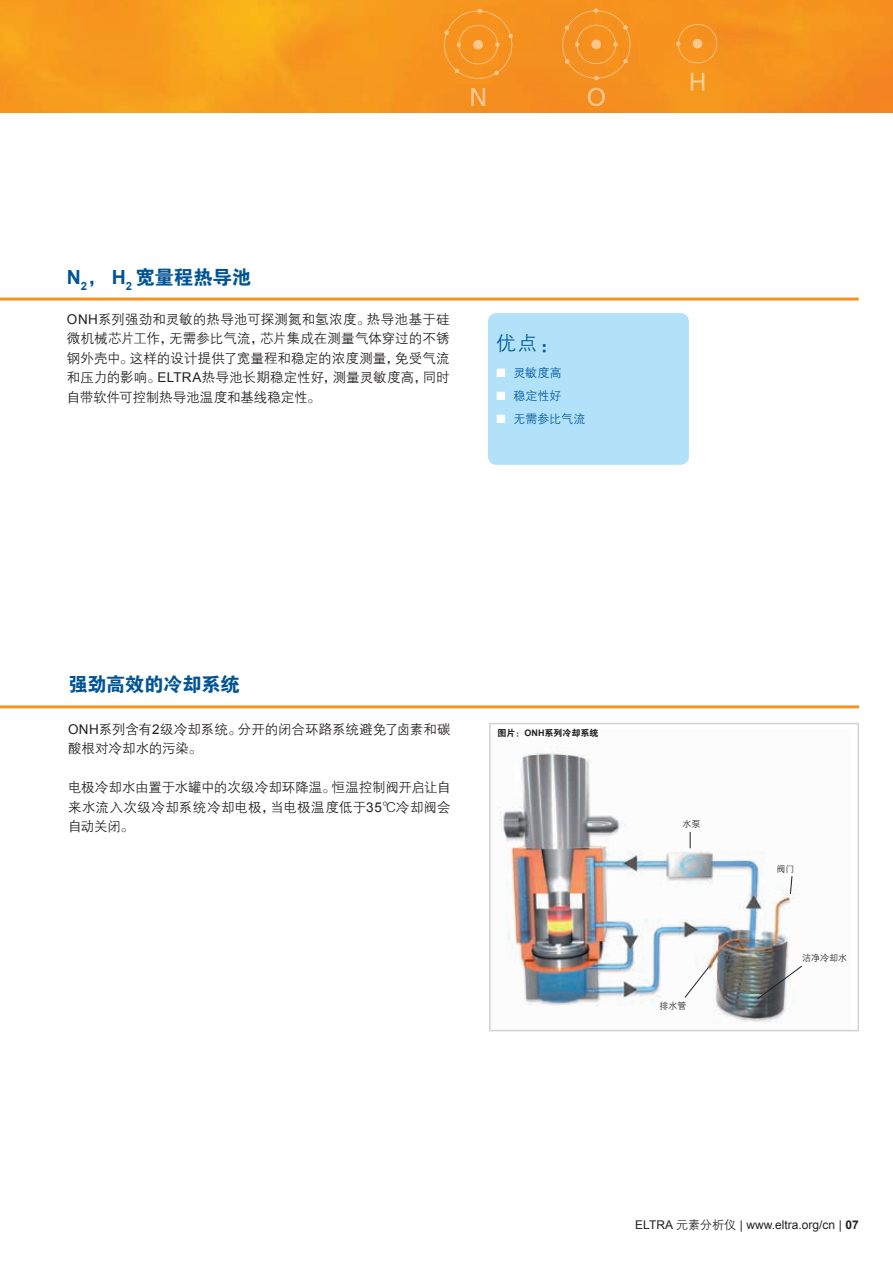
<style>
.page{position:relative;width:893px;height:1263px;background:#fff}
.page>*{position:absolute;margin:0;border:0;box-sizing:border-box;transform-origin:0 0}
.t1{font:19.5px "FZDHTJW GB1 0";letter-spacing:-.02em;color:#005495}
.t2{font:19.5px "FZZDXJW GB1 0";color:#005495}
.t3{font:13.5px/19.5px "FZZDXJW GB1 0";color:#231f20;text-align:justify}
.t4{font:12px "Arial";color:#231f20}
.t5{font:12px "FZZDXJW GB1 0";color:#005495}
.t6{font:9px "FZDHTJW GB1 0";color:#231f20}
.t7{font:9px "FZZDXJW GB1 0";color:#231f20}
.s1{font-family:"Arial";font-weight:700}
.s2{font-family:"Arial"}
.s3{color:#fff}
.s4{font-family:"FZZDXJW GB1 0"}
.s5{font-weight:700}
</style>
<div class="page">
<img style="left:0;top:0;width:893px;height:112px">
<hr style="left:0;top:298px;width:859px;height:3px;background:#f7931d">
<hr style="left:0;top:705px;width:859px;height:3px;background:#f7931d">
<svg style="left:471px;top:88px;width:14px;height:18px"></svg>
<svg style="left:443px;top:9px;width:73px;height:70px;background:#f59527"></svg>
<svg style="left:557px;top:9px;width:78px;height:71px;background:#f49326"></svg>
<div style="left:591px;top:40px;width:10px;height:9px;background:#f9c78e;border-radius:50%"></div>
<svg style="left:588px;top:88px;width:17px;height:18px"></svg>
<svg style="left:676px;top:24px;width:41px;height:39px;background:#f59626"></svg>
<div style="left:693px;top:39px;width:9px;height:9px;background:#fac88d;border-radius:50%"></div>
<svg style="left:691px;top:73px;width:13px;height:18px"></svg>
<img style="left:498px;top:752px;width:301px;height:271px">
<div style="left:489px;top:723px;width:370px;height:308px;border:2px solid #d1d2d4"></div>
<svg style="left:690px;top:832px;width:1px;height:16px"></svg>
<svg style="left:790px;top:875px;width:3px;height:20px"></svg>
<svg style="left:684px;top:966px;width:25px;height:32px"></svg>
<svg style="left:757px;top:965px;width:45px;height:35px"></svg>
<div style="left:488px;top:313px;width:201px;height:152px;background:#b1e2f9;border-radius:9px"></div>
<h1 class="t1" style="left:67px;top:266px;width:186px"><span class="s1">N</span><sub>2</sub>， <span class="s1">H</span><sub>2</sub> 宽量程热导池</h1>
<p class="t3" style="left:67px;top:310px;width:384px"><span class="s2">ONH</span>系列强劲和灵敏的热导池可探测氮和氢浓度。热导池基于硅微机械芯片工作，无需参比气流，芯片集成在测量气体穿过的不锈钢外壳中。这样的设计提供了宽量程和稳定的浓度测量，免受气流和压力的影响。<span class="s2">ELTRA</span>热导池长期稳定性好，测量灵敏度高，同时自带软件可控制热导池温度和基线稳定性。</p>
<h1 class="t2" style="left:496px;top:333px;width:64px">优点：</h1>
<p class="t5" style="left:496px;top:367px;width:67px"><span class="s3">■</span> 灵敏度高</p>
<p class="t5" style="left:496px;top:390px;width:67px"><span class="s3">■</span> 稳定性好</p>
<p class="t5" style="left:496px;top:412px;width:90px"><span class="s3">■</span> 无需参比气流</p>
<h1 class="t1" style="left:68px;top:673px;width:173px">强劲高效的冷却系统</h1>
<p class="t3" style="left:68px;top:719px;width:384px"><span class="s2">ONH</span>系列含有<span class="s2">2</span>级冷却系统。分开的闭合环路系统避免了卤素和碳酸根对冷却水的污染。</p>
<p class="t3" style="left:68px;top:778px;width:384px">电极冷却水由置于水罐中的次级冷却环降温。恒温控制阀开启让自来水流入次级冷却系统冷却电极，当电极温度低于<span class="s2">35</span>℃冷却阀会自动关闭。</p>
<p class="t6" style="left:498px;top:728px;width:102px">图片：<span class="s1">ONH</span>系列冷却系统</p>
<p class="t7" style="left:683px;top:819px;width:19px">水泵</p>
<p class="t7" style="left:659px;top:1001px;width:28px">排水管</p>
<p class="t7" style="left:777px;top:864px;width:19px">阀门</p>
<p class="t7" style="left:802px;top:953px;width:46px">洁净冷却水</p>
<p class="t4" style="left:635px;top:1217px;width:225px">ELTRA <span class="s4">元素分析仪</span> | www.eltra.org/cn | <span class="s5">07</span></p>
</div>
